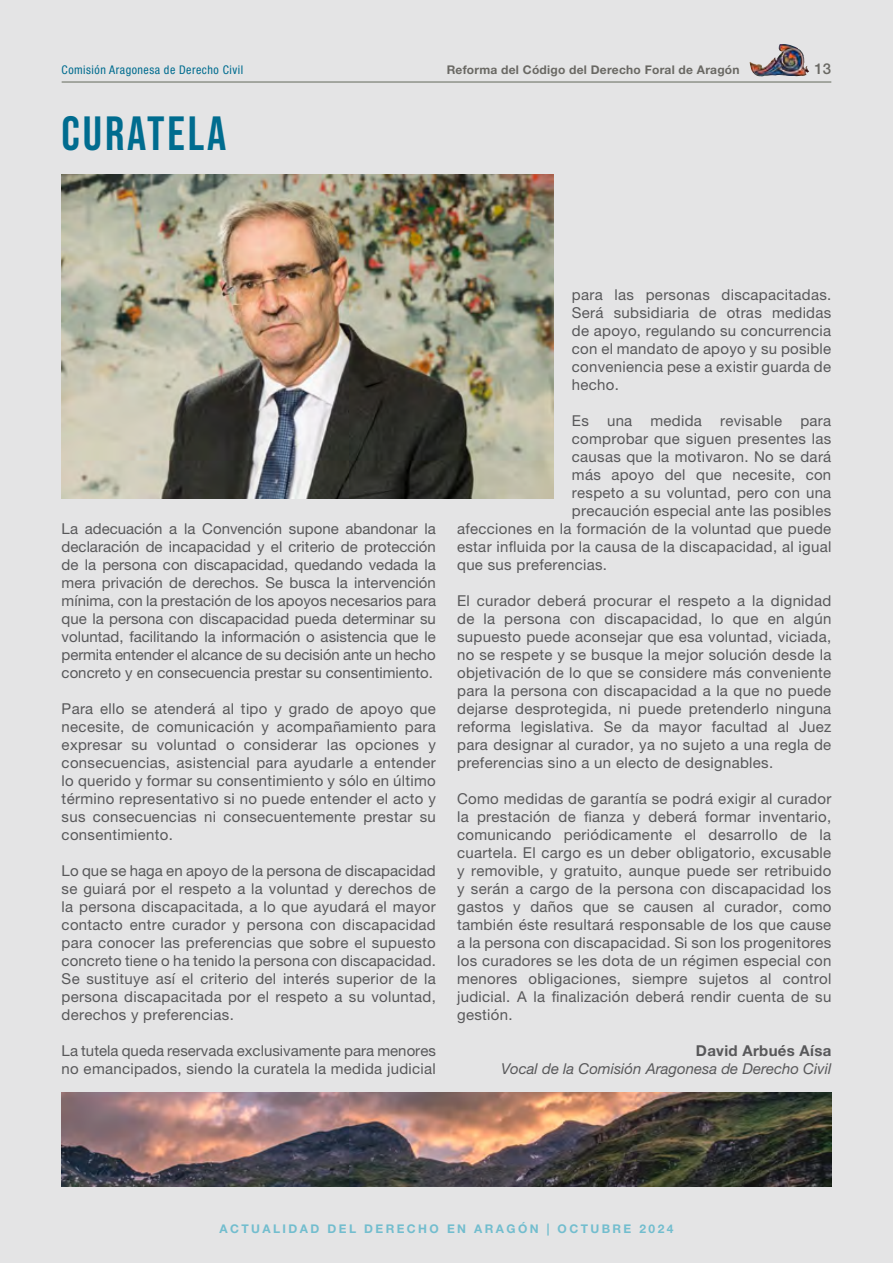
<style>
.page{position:relative;width:893px;height:1263px;background:#e4e4e5}
.page>*{position:absolute;margin:0;border:0;box-sizing:border-box;transform-origin:0 0}
.t1{font:700 48px "Bebas Neue Pro";letter-spacing:.06em;color:#006c8f}
.t2{font:15px/18px "Helvetica Neue LT Pro";letter-spacing:.02em;color:#58585a;text-align:justify}
.t3{font:15px/18px "Helvetica Neue LT Pro";color:#58585a}
.t4{font:italic 15px "Helvetica Neue LT Pro";color:#58585a}
.t5{font:700 15px "Helvetica Neue LT Pro";letter-spacing:.02em;color:#58585a}
.t6{font:500 15px "Helvetica Neue LT Pro";color:#696863}
.t7{font:700 12px "Helvetica Neue LT Pro";letter-spacing:.2em;color:#72bdce}
.t8{font:700 12px "Helvetica Neue LT Pro";letter-spacing:.02em;color:#696863}
.t9{font:condensed 12px "Helvetica Neue LT Pro";letter-spacing:.04em;color:#006c8f}
</style>
<div class="page">
<img style="left:750px;top:44px;width:59px;height:33px">
<hr style="left:62px;top:81px;width:769px;height:2px;background:#72776b">
<img style="left:62px;top:174px;width:491px;height:324px">
<img style="left:62px;top:1092px;width:769px;height:94px">
<p class="t9" style="left:62px;top:63px;width:183px">Comisión Aragonesa de Derecho Civil</p>
<p class="t8" style="left:447px;top:63px;width:294px">Reforma del Código del Derecho Foral de Aragón</p>
<p class="t6" style="left:815px;top:60px;width:18px">13</p>
<h1 class="t1" style="left:62px;top:106px;width:166px">CURATELA</h1>
<p class="t2" style="left:62px;top:520px;width:376px">La adecuación a la Convención supone abandonar la declaración de incapacidad y el criterio de protección de la persona con discapacidad, quedando vedada la mera privación de derechos. Se busca la intervención mínima, con la prestación de los apoyos necesarios para que la persona con discapacidad pueda determinar su voluntad, facilitando la información o asistencia que le permita entender el alcance de su decisión ante un hecho concreto y en consecuencia prestar su consentimiento.</p>
<p class="t2" style="left:62px;top:700px;width:376px">Para ello se atenderá al tipo y grado de apoyo que necesite, de comunicación y acompañamiento para expresar su voluntad o considerar las opciones y consecuencias, asistencial para ayudarle a entender lo querido y formar su consentimiento y sólo en último término representativo si no puede entender el acto y sus consecuencias ni consecuentemente prestar su consentimiento.</p>
<p class="t2" style="left:62px;top:862px;width:376px">Lo que se haga en apoyo de la persona de discapacidad se guiará por el respeto a la voluntad y derechos de la persona discapacitada, a lo que ayudará el mayor contacto entre curador y persona con discapacidad para conocer las preferencias que sobre el supuesto concreto tiene o ha tenido la persona con discapacidad.<br>Se sustituye así el criterio del interés superior de la persona discapacitada por el respeto a su voluntad, derechos y preferencias.</p>
<p class="t3" style="left:62px;top:1042px;width:376px">La tutela queda reservada exclusivamente para menores no emancipados, siendo la curatela la medida judicial</p>
<p class="t2" style="left:572px;top:286px;width:261px">para las personas discapacitadas.<br>Será subsidiaria de otras medidas de apoyo, regulando su concurrencia con el mandato de apoyo y su posible conveniencia pese a existir guarda de hecho.</p>
<p class="t2" style="left:572px;top:412px;width:261px">Es una medida revisable para</p>
<p class="t2" style="left:572px;top:430px;width:261px">comprobar que siguen presentes las</p>
<p class="t2" style="left:572px;top:448px;width:261px">causas que la motivaron. No se dará</p>
<p class="t2" style="left:572px;top:466px;width:261px">más apoyo del que necesite, con</p>
<p class="t2" style="left:572px;top:484px;width:261px">respeto a su voluntad, pero con una</p>
<p class="t2" style="left:572px;top:502px;width:261px">precaución especial ante las posibles</p>
<p class="t2" style="left:457px;top:520px;width:376px">afecciones en la formación de la voluntad que puede</p>
<p class="t2" style="left:457px;top:538px;width:376px">estar influida por la causa de la discapacidad, al igual</p>
<p class="t2" style="left:457px;top:556px;width:151px">que sus preferencias.</p>
<p class="t2" style="left:457px;top:592px;width:376px">El curador deberá procurar el respeto a la dignidad de la persona con discapacidad, lo que en algún supuesto puede aconsejar que esa voluntad, viciada, no se respete y se busque la mejor solución desde la objetivación de lo que se considere más conveniente para la persona con discapacidad a la que no puede dejarse desprotegida, ni puede pretenderlo ninguna reforma legislativa. Se da mayor facultad al Juez para designar al curador, ya no sujeto a una regla de preferencias sino a un electo de designables.</p>
<p class="t2" style="left:457px;top:790px;width:376px">Como medidas de garantía se podrá exigir al curador la prestación de fianza y deberá formar inventario, comunicando periódicamente el desarrollo de la cuartela. El cargo es un deber obligatorio, excusable y removible, y gratuito, aunque puede ser retribuido y serán a cargo de la persona con discapacidad los gastos y daños que se causen al curador, como también éste resultará responsable de los que cause a la persona con discapacidad. Si son los progenitores los curadores se les dota de un régimen especial con menores obligaciones, siempre sujetos al control judicial. A la finalización deberá rendir cuenta de su gestión.</p>
<p class="t5" style="left:696px;top:1041px;width:137px">David Arbués Aísa</p>
<p class="t4" style="left:501px;top:1060px;width:332px">Vocal de la Comisión Aragonesa de Derecho Civil</p>
<p class="t7" style="left:220px;top:1221px;width:455px">ACTUALIDAD DEL DERECHO EN ARAGÓN | OCTUBRE 2024</p>
</div>
